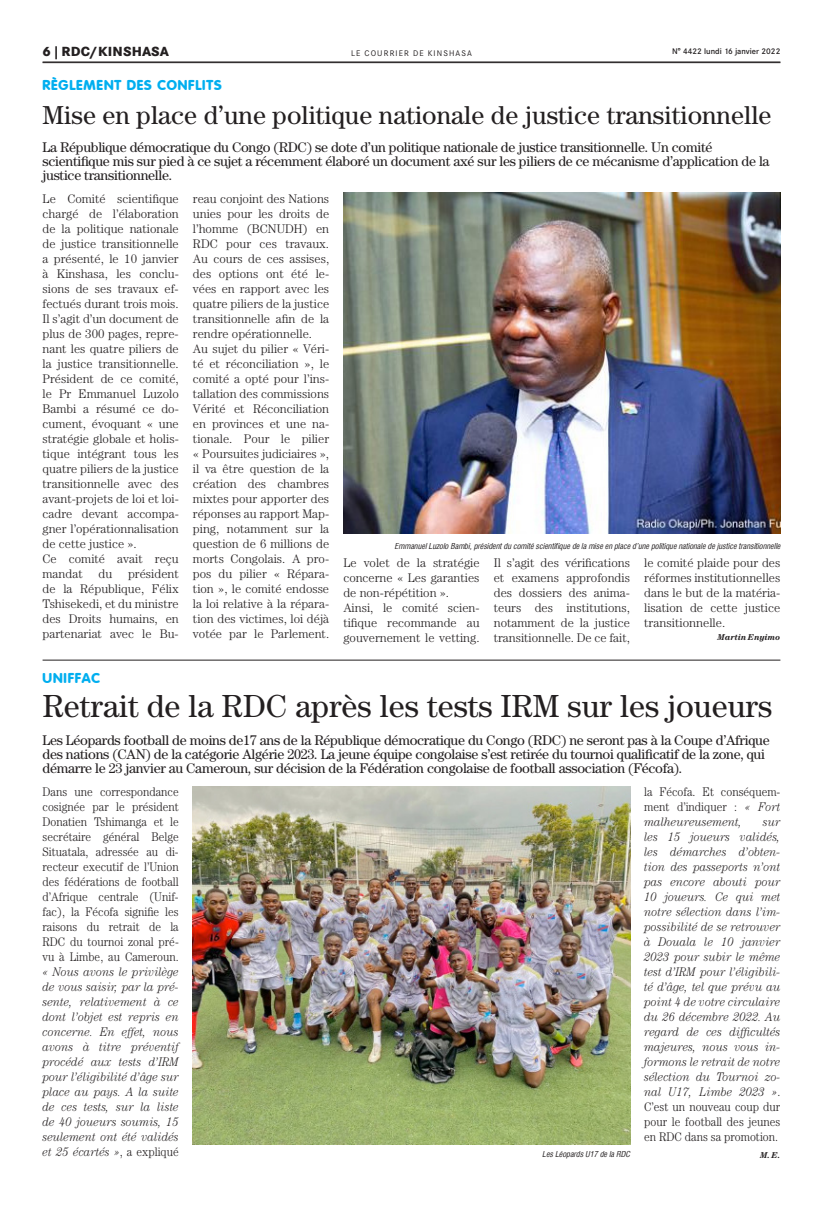
<style>
.page{position:relative;width:823px;height:1205px;background:#fff}
.page>*{position:absolute;margin:0;border:0;box-sizing:border-box;transform-origin:0 0}
.t1{font:32px "Century";color:#231f20}
.t2{font:26px "Century";color:#231f20}
.t3{font:14px/14px "Century";letter-spacing:-.02em;color:#231f20}
.t4{font:800 14px "Corporate Rounded";letter-spacing:.06em;color:#00aeef}
.t5{font:800 13px "Corporate SBQ";letter-spacing:.01em;color:#231f20}
.t6{font:300 12.5px/15px "Century";color:#231f20}
.t7{font:italic 300 12.5px/15px "Century";color:#231f20;text-align:justify;scale:.91 1}
.t8{font:300 12.5px/15px "Century";color:#231f20;text-align:justify;scale:.91 1}
.t9{font:italic 700 8.5px "Century";color:#231f20}
.t10{font:italic 8px "Corporate Condensed";color:#231f20}
.t11{font:500 8px "Corporate SBQ";color:#231f20}
.t12{font:8px "Corporate SBQ";letter-spacing:.14em;color:#231f20}
.s1{font-style:normal}
.s2{font-style:italic}
</style>
<div class="page">
<hr style="left:43px;top:62px;width:737px;height:1px;background:#231f20">
<hr style="left:43px;top:659px;width:737px;height:1px;background:#231f20">
<img style="left:193px;top:786px;width:436px;height:358px">
<img style="left:343px;top:193px;width:437px;height:340px">
<p class="t5" style="left:43px;top:43px;width:128px">6 | RDC/KINSHASA</p>
<p class="t12" style="left:351px;top:49px;width:122px">LE COURRIER DE KINSHASA</p>
<p class="t11" style="left:671px;top:46px;width:110px">N° 4422 lundi 16 janvier 2022</p>
<p class="t4" style="left:43px;top:77px;width:180px">RÈGLEMENT DES CONFLITS</p>
<h2 class="t2" style="left:43px;top:100px;width:730px">Mise en place d’une politique nationale de justice transitionnelle</h2>
<p class="t3" style="left:43px;top:140px;width:728px">La République démocratique du Congo (RDC) se dote d’un politique nationale de justice transitionnelle. Un comité scientifique mis sur pied à ce sujet a récemment élaboré un document axé sur les piliers de ce mécanisme d’application de la justice transitionnelle.</p>
<p class="t6" style="left:43px;top:191px;width:138px">Le Comité scientifique chargé de l’élaboration de la politique nationale de justice transitionnelle a présenté, le 10 janvier à Kinshasa, les conclu&shy;sions de ses travaux ef&shy;fectués durant trois mois.<br>Il s’agit d’un document de plus de 300 pages, repre&shy;nant les quatre piliers de la justice transitionnelle.<br>Président de ce comité, le Pr Emmanuel Luzolo<br>Bambi a résumé ce do&shy;cument, évoquant « une stratégie globale et holis&shy;tique intégrant tous les quatre piliers de la justice transitionnelle avec des avant-projets de loi et loi&shy;cadre devant accompa&shy;gner l’opérationnalisation de cette justice ».<br>Ce comité avait reçu mandat</p>
<p class="t6" style="left:43px;top:566px;width:138px;text-align:justify;text-indent:85px">président de la République, Félix Tshisekedi, et du ministre des Droits humains, en partenariat avec le Bu-</p>
<p class="t6" style="left:98px;top:566px;width:15px">du</p>
<p class="t6" style="left:193px;top:191px;width:138px">reau conjoint des Nations unies pour les droits de l’homme (BCNUDH) en<br>RDC pour ces travaux.<br>Au cours de ces assises, des options ont été le&shy;vées en rapport avec les quatre piliers de la justice transitionnelle afin de la rendre opérationnelle.<br>Au sujet du pilier « Véri&shy;té et réconciliation », le comité a opté pour l’ins&shy;tallation des commissions<br>Vérité et Réconciliation en provinces et une na&shy;tionale. Pour le pilier « Poursuites judiciaires », il va être question de la création des chambres mixtes pour apporter des réponses au rapport Map&shy;ping, notamment sur la question de 6 millions de morts Congolais. A pro&shy;pos du pilier « Répara&shy;tion », le comité endosse la loi relative à la répara&shy;tion des victimes, loi déjà votée par le Parlement.</p>
<p class="t10" style="left:394px;top:541px;width:387px">Emmanuel Luzolo Bambi, président du comité scientifique de la mise en place d’une politique nationale de justice transitionnelle</p>
<p class="t6" style="left:343px;top:554px;width:138px">Le volet de la stratégie concerne « Les garanties de non-répétition ».<br>Ainsi, le comité scien&shy;tifique recommande au gouvernement le vetting.</p>
<p class="t6" style="left:493px;top:554px;width:138px;text-align:justify">Il s’agit des vérifications et examens approfondis des dossiers des anima&shy;teurs des institutions, notamment de la justice transitionnelle. De ce fait,</p>
<p class="t6" style="left:643px;top:554px;width:138px;text-align:justify">le comité plaide pour des réformes institutionnelles dans le but de la matéria&shy;lisation de cette justice transitionnelle.</p>
<p class="t9" style="left:717px;top:632px;width:64px">Martin Enyimo</p>
<p class="t4" style="left:43px;top:670px;width:59px">UNIFFAC</p>
<h1 class="t1" style="left:43px;top:687px;width:730px">Retrait de la RDC après les tests IRM sur les joueurs</h1>
<p class="t3" style="left:43px;top:733px;width:728px">Les Léopards football de moins de17 ans de la République démocratique du Congo (RDC) ne seront pas à la Coupe d’Afrique des nations (CAN) de la catégorie Algérie 2023. La jeune équipe congolaise s’est retirée du tournoi qualificatif de la zone, qui démarre le 23 janvier au Cameroun, sur décision de la Fédération congolaise de football association (Fécofa).</p>
<p class="t8" style="left:43px;top:784px;width:151px">Dans une correspondance cosignée par le président Donatien Tshimanga et le secrétaire général Belge Situatala, adressée au di&shy;recteur executif de l’Union des fédérations de football d’Afrique centrale (Unif&shy;fac), la Fécofa signifie les raisons du retrait de la RDC du tournoi zonal pré&shy;vu à Limbe, au Cameroun.</p>
<p class="t7" style="left:43px;top:964px;width:151px">« Nous avons le privilège de vous saisir, par la pré&shy;sente, relativement à ce dont l’objet est repris en concerne. En effet, nous avons à titre préventif procédé aux tests d’IRM pour l’éligibilité d’âge sur place au pays. A la suite de ces tests, sur la liste de 40 joueurs soumis, 15 seulement ont été validés et 25 écartés »<span class="s1">, a expliqué</span></p>
<p class="t10" style="left:542px;top:1149px;width:89px">Les Léopards U17 de la RDC</p>
<p class="t8" style="left:643px;top:784px;width:151px">la Fécofa. Et conséquem&shy;ment d’indiquer : <span class="s2">« Fort malheureusement,</span></p>
<p class="t7" style="left:643px;top:814px;width:151px;text-indent:119px">sur les 15 joueurs validés, les démarches d’obten&shy;tion des passeports n’ont pas encore abouti pour 10 joueurs. Ce qui met notre sélection dans l’im&shy;possibilité de se retrouver à Douala le 10 janvier 2023 pour subir le même test d’IRM pour l’éligibili&shy;té d’âge, tel que prévu au point 4 de votre circulaire du 26 décembre 2022. Au regard de ces difficultés majeures, nous vous in&shy;formons le retrait de notre sélection du Tournoi zo&shy;nal U17, Limbe 2023 »<span class="s1">.<br>C’est un nouveau coup dur pour le football des jeunes en RDC dans sa promotion.</span></p>
<p class="t9" style="left:759px;top:1150px;width:22px">M. E.</p>
</div>
